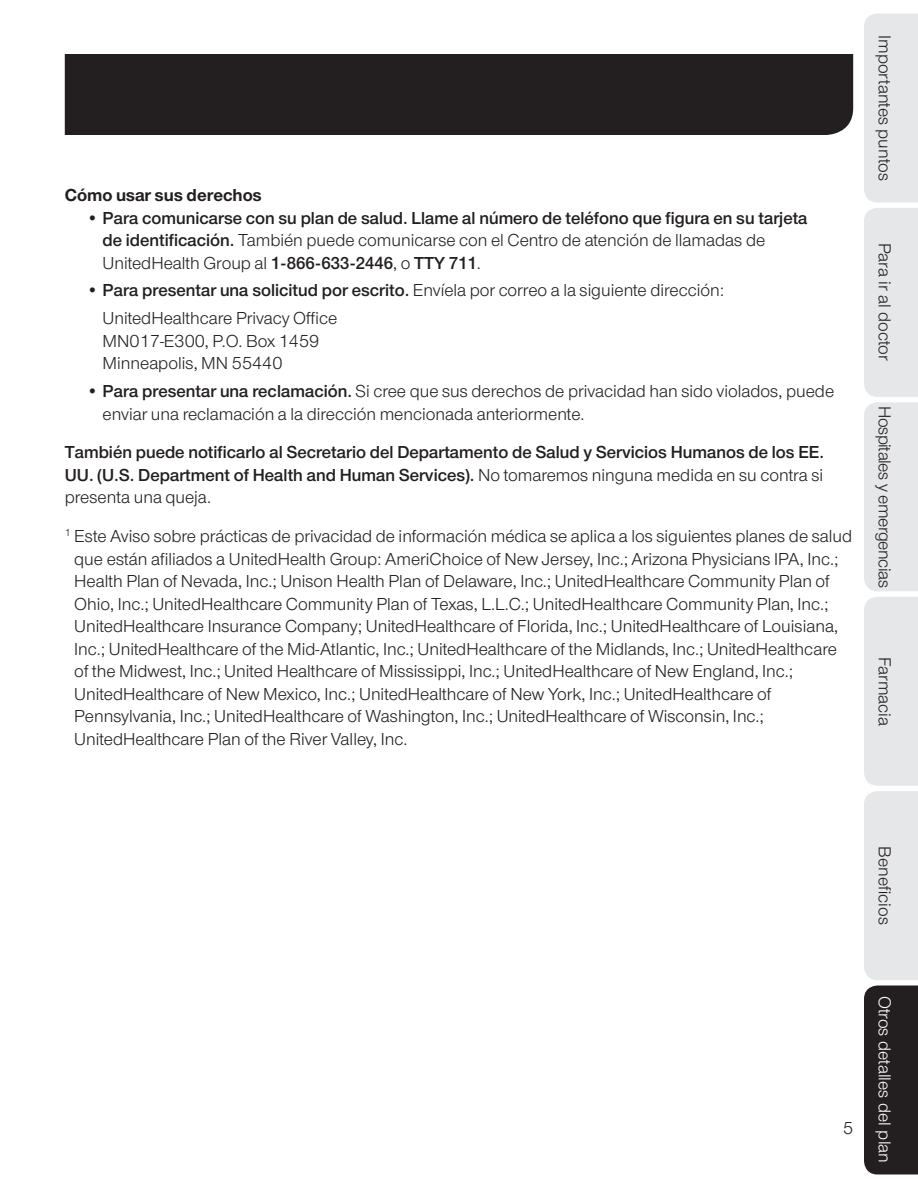
<style>
.page{position:relative;width:918px;height:1188px;background:#fff}
.page>*{position:absolute;margin:0;border:0;box-sizing:border-box;transform-origin:0 0}
.Body___12_15{font:18px/22.5px "UHC Sans";color:#231f20}
.Body___bullets_12_15{font:18px/22.5px "UHC Sans";color:#231f20}
.Body___bullets_12_15-2{font:600 18px/22.5px "UHC Sans";color:#231f20}
.Body_AFTER_bullet{font:600 18px/22.5px "UHC Sans";color:#231f20;text-align:justify}
.Body___12_15-2{font:18px "UHC Sans";letter-spacing:-.025em;color:#231f20}
.t1{font:18px "UHC Sans";color:#fff}
.SUB_Subhead___AFTER{font:700 18px "UHC Sans";color:#231f20}
.s1{font-weight:400}
.s2{font-weight:600}
</style>
<div class="page">
<div style="left:65px;top:54px;width:788px;height:81px;background:#231f20"></div>
<div style="left:864px;top:14px;width:54px;height:188px;background:#e6e7e9"></div>
<div style="left:864px;top:208px;width:54px;height:383px;background:#e6e7e9"></div>
<div style="left:864px;top:597px;width:54px;height:383px;background:#e6e7e9"></div>
<div style="left:864px;top:986px;width:54px;height:188px;background:#231f20"></div>
<p class="SUB_Subhead___AFTER" style="left:65px;top:183px;width:199px">Cómo usar sus derechos</p>
<p class="Body___bullets_12_15-2" style="left:103px;top:206px;width:707px;text-indent:-16px"><span class="s1">•</span> Para comunicarse con su plan de salud. Llame al número de teléfono que figura en su tarjeta de identificación. <span class="s1">También puede comunicarse con el Centro de atención de llamadas de<br>UnitedHealth Group al</span> 1-866-633-2446<span class="s1">, o</span> TTY 711<span class="s1">.</span></p>
<p class="Body___bullets_12_15" style="left:86px;top:279px;width:639px">• <span class="s2">Para presentar una solicitud por escrito.</span> Envíela por correo a la siguiente dirección:</p>
<p class="Body___bullets_12_15" style="left:103px;top:306px;width:236px">UnitedHealthcare Privacy Office<br>MN017-E300, P.O. Box 1459<br>Minneapolis, MN 55440</p>
<p class="Body___bullets_12_15" style="left:103px;top:379px;width:733px;text-indent:-16px">• <span class="s2">Para presentar una reclamación.</span> Si cree que sus derechos de privacidad han sido violados, puede enviar una reclamación a la dirección mencionada anteriormente.</p>
<p class="Body_AFTER_bullet" style="left:65px;top:441px;width:761px">También puede notificarlo al Secretario del Departamento de Salud y Servicios Humanos de los EE.<br>UU. (U.S. Department of Health and Human Services). <span class="s1">No tomaremos ninguna medida en su contra si presenta una queja.</span></p>
<p class="Body___12_15" style="left:74px;top:524px;width:780px;text-indent:-10px"><sup>1</sup> Este Aviso sobre prácticas de privacidad de información médica se aplica a los siguientes planes de salud que están afiliados a UnitedHealth Group: AmeriChoice of New Jersey, Inc.; Arizona Physicians IPA, Inc.; Health Plan of Nevada, Inc.; Unison Health Plan of Delaware, Inc.; UnitedHealthcare Community Plan of Ohio, Inc.; UnitedHealthcare Community Plan of Texas, L.L.C.; UnitedHealthcare Community Plan, Inc.; UnitedHealthcare Insurance Company; UnitedHealthcare of Florida, Inc.; UnitedHealthcare of Louisiana, Inc.; UnitedHealthcare of the Mid-Atlantic, Inc.; UnitedHealthcare of the Midlands, Inc.; UnitedHealthcare of the Midwest, Inc.; United Healthcare of Mississippi, Inc.; UnitedHealthcare of New England, Inc.; UnitedHealthcare of New Mexico, Inc.; UnitedHealthcare of New York, Inc.; UnitedHealthcare of Pennsylvania, Inc.; UnitedHealthcare of Washington, Inc.; UnitedHealthcare of Wisconsin, Inc.; UnitedHealthcare Plan of the River Valley, Inc.</p>
<p class="Body___12_15" style="left:897px;top:35px;width:147px;rotate:90deg">Importantes puntos</p>
<p class="Body___12_15" style="left:897px;top:243px;width:120px;rotate:90deg">Para ir al doctor</p>
<p class="Body___12_15-2" style="left:897px;top:406px;width:183px;rotate:90deg">Hospitales y emergencias</p>
<p class="Body___12_15" style="left:897px;top:657px;width:71px;rotate:90deg">Farmacia</p>
<p class="Body___12_15" style="left:897px;top:846px;width:80px;rotate:90deg">Beneficios</p>
<p class="Body___12_15" style="left:843px;top:1116px;width:12px">5</p>
<p class="t1" style="left:897px;top:996px;width:169px;rotate:90deg">Otros detalles del plan</p>
</div>
